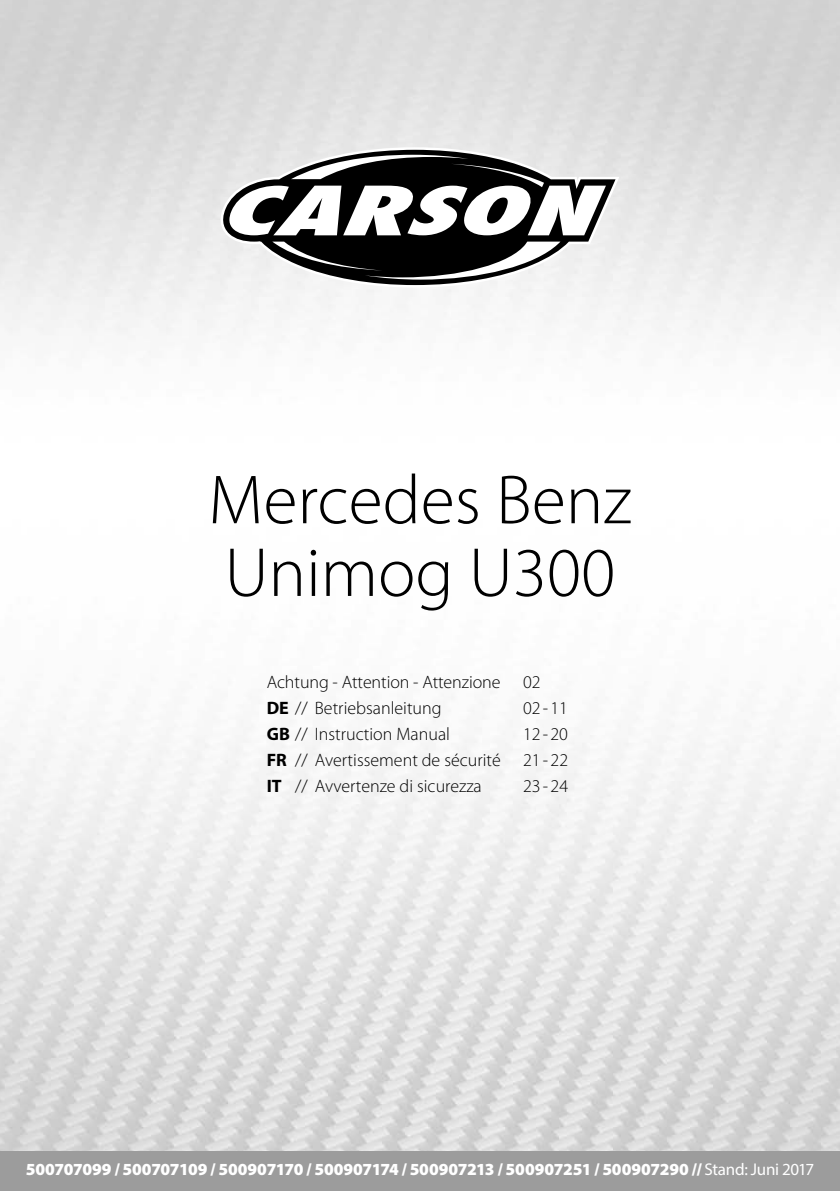
<style>
.page{position:relative;width:840px;height:1191px;background:#fff}
.page>*{position:absolute;margin:0;border:0;box-sizing:border-box;transform-origin:0 0}
.t1{font:300 70px/72.6px "Myriad Pro";color:#000}
.t2{font:300 18px/26px "Myriad Pro";color:#000}
.t3{font:900 17px "Myriad Pro";letter-spacing:-.01em;color:#fff}
.s1{font-weight:700}
.s2{font-weight:400}
</style>
<div class="page">
<img style="left:0;top:0;width:839px;height:1151px">
<div style="left:0;top:1151px;width:839px;height:40px;background:#9c9c9c"></div>
<svg style="left:220px;top:147px;width:399px;height:140px;fill:#ebebeb"></svg>
<svg style="left:220px;top:150px;width:395px;height:135px;fill:#eaeaea"></svg>
<svg style="left:228px;top:155px;width:377px;height:125px"></svg>
<h1 class="t1" style="left:208px;top:469px;width:424px">Mercedes Benz<br>Unimog U300</h1>
<p class="t2" style="left:266px;top:671px;width:275px">Achtung - Attention - Attenzione 02<br><span class="s1">DE</span> // Betriebsanleitung</p>
<p class="t2" style="left:522px;top:697px;width:46px">02 - 11</p>
<p class="t2" style="left:266px;top:723px;width:185px"><span class="s1">GB</span> // Instruction Manual</p>
<p class="t2" style="left:266px;top:723px;width:303px;text-align:justify;text-indent:256px">12 - 20<br><span class="s1">FR</span> // Avertissement de sécurité 21 - 22<br><span class="s1">IT</span> // Avvertenze di sicurezza</p>
<p class="t2" style="left:523px;top:775px;width:46px">23 - 24</p>
<p class="t3" style="left:26px;top:1163px;width:789px">500707099 / 500707109 / 500907170 / 500907174 / 500907213 / 500907251 / 500907290 // <span class="s2">Stand: Juni 2017</span></p>
</div>
